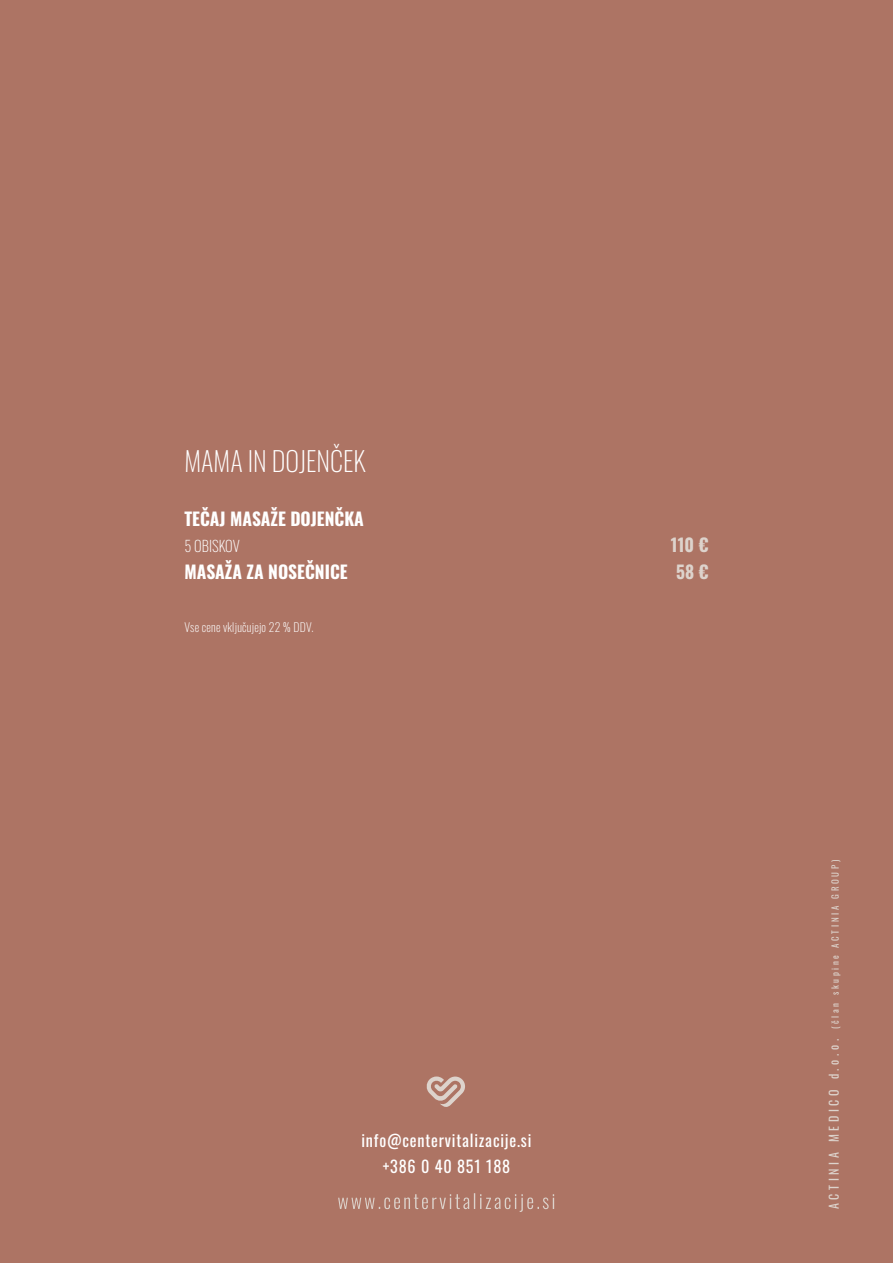
<style>
.page{position:relative;width:893px;height:1263px;background:#ad7464}
.page>*{position:absolute;margin:0;border:0;box-sizing:border-box;transform-origin:0 0}
.t1{font:200 27px "Oswald";color:#fff}
.t2{font:700 17.85px "Oswald";color:#fff}
.t3{font:700 17.85px "Oswald";color:#ddd3cc}
.t4{font:16.5px/26.7px "Oswald";letter-spacing:.05em;color:#fff;text-align:center}
.t5{font:200 15px "Oswald";color:#fff}
.t6{font:200 12px "Oswald";letter-spacing:.02em;color:#fff}
.t7{font:9px "Oswald";letter-spacing:.3em;color:#ddd3cc}
.s1{font-size:12.3px}
</style>
<div class="page">
<svg style="left:338px;top:1193px;width:216px;height:19px"></svg>
<svg style="left:426px;top:1076px;width:39px;height:31px"></svg>
<h1 class="t1" style="left:185px;top:437px;width:183px">MAMA IN DOJENČEK</h1>
<h2 class="t2" style="left:185px;top:509px;width:181px">TEČAJ MASAŽE DOJENČKA</h2>
<h3 class="t5" style="left:185px;top:533px;width:57px">5 OBISKOV</h3>
<h2 class="t3" style="left:671px;top:536px;width:39px">110 €</h2>
<h2 class="t2" style="left:185px;top:562px;width:165px">MASAŽA ZA NOSEČNICE</h2>
<h2 class="t3" style="left:676px;top:562px;width:34px">58 €</h2>
<h3 class="t6" style="left:185px;top:616px;width:131px">Vse cene vključujejo 22 % DDV.</h3>
<h3 class="t4" style="left:361px;top:1125px;width:172px">info@centervitalizacije.si +386 0 40 851 188</h3>
<p class="t7" style="left:827px;top:1209px;width:350px;rotate:-90deg"><span class="s1">ACTINIA MEDICO d.o.o.</span> (član skupine ACTINIA GROUP)</p>
</div>
